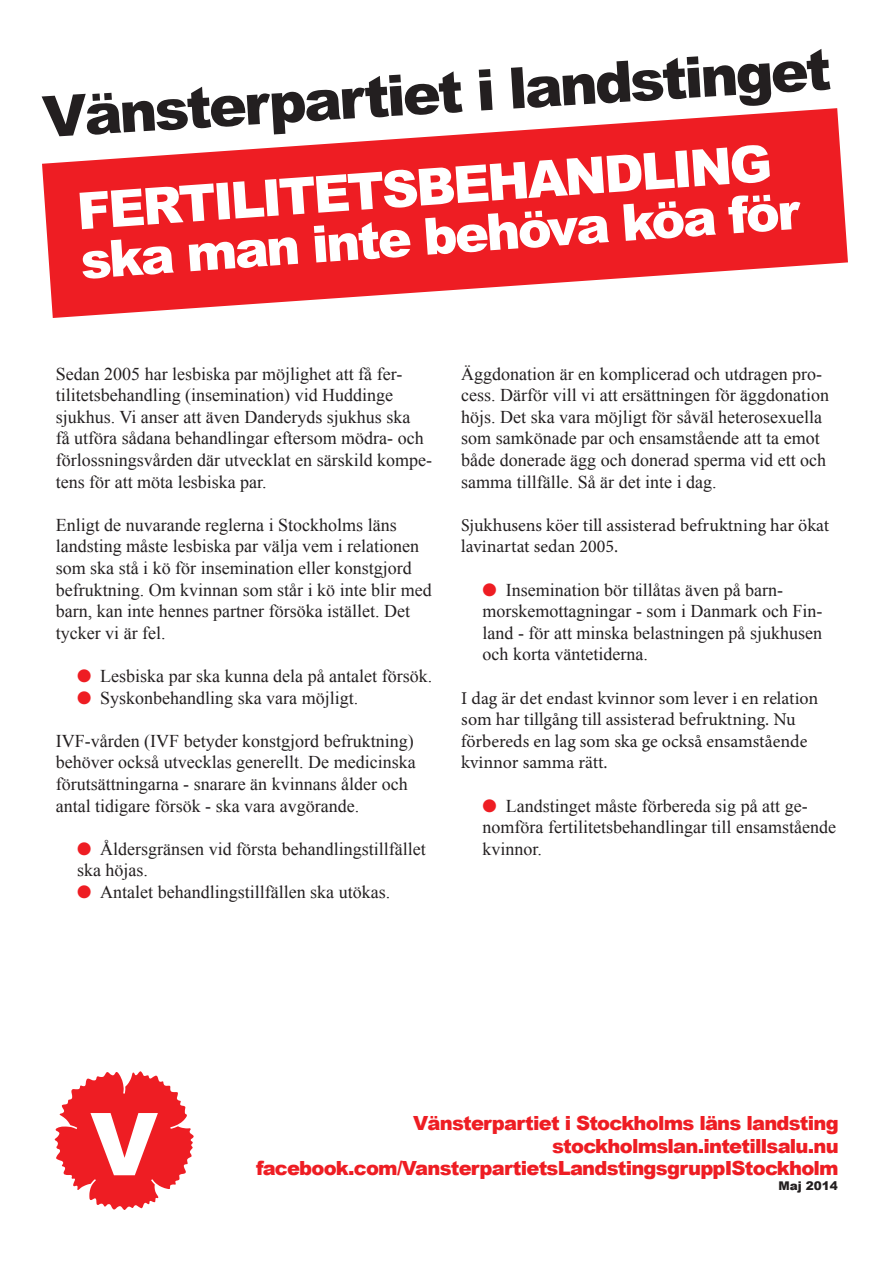
<style>
.page{position:relative;width:893px;height:1263px;background:#fff}
.page>*{position:absolute;margin:0;border:0;box-sizing:border-box;transform-origin:0 0}
.t1{font:900 57px "Arial";color:#231f20}
.t2{font:900 51px "Arial";color:#fff}
.t3{font:900 19.5px/22.5px "Arial";letter-spacing:-.04em;color:#ee1d23;text-align:right}
.t4{font:18px/21.6px "Times New Roman";color:#231f20}
.t5{font:18px/21.6px "Minion Pro";color:#231f20}
.t6{font:900 12px "Arial";color:#231f20}
.s1{color:#ee1d23}
</style>
<div class="page">
<svg style="left:42px;top:108px;width:806px;height:210px;fill:#ee1d23"></svg>
<svg style="left:55px;top:1071px;width:139px;height:139px"></svg>
<p class="t1" style="left:41px;top:72px;width:791px;rotate:-3deg">Vänsterpartiet i landstinget</p>
<p class="t2" style="left:74px;top:174px;width:698px;rotate:-4deg">FERTILITETSBEHANDLING</p>
<p class="t2" style="left:78px;top:224px;width:722px;rotate:-4deg">ska man inte behöva köa för</p>
<p class="t4" style="left:56px;top:362px;width:378px">Sedan 2005 har lesbiska par möjlighet att få fer&shy;tilitetsbehandling (insemination) vid Huddinge sjukhus. Vi anser att även Danderyds sjukhus ska<br>få utföra sådana behandlingar eftersom mödra- och förlossningsvården där utvecklat en särskild kompe&shy;tens för att möta lesbiska par.</p>
<p class="t4" style="left:56px;top:514px;width:377px">Enligt de nuvarande reglerna i Stockholms läns landsting måste lesbiska par välja vem i relationen som ska stå i kö för insemination eller konstgjord befruktning. Om kvinnan som står i kö inte blir med barn, kan inte hennes partner försöka istället. Det tycker vi är fel.</p>
<p class="t4" style="left:77px;top:665px;width:357px"><span class="s1">●</span> Lesbiska par ska kunna dela på antalet försök.</p>
<p class="t4" style="left:77px;top:686px;width:283px"><span class="s1">●</span> Syskonbehandling ska vara möjligt.</p>
<p class="t4" style="left:56px;top:730px;width:361px">IVF-vården (IVF betyder konstgjord befruktning) behöver också utvecklas generellt. De medicinska förutsättningarna - snarare än kvinnans ålder och antal tidigare försök - ska vara avgörande.</p>
<p class="t4" style="left:77px;top:838px;width:350px"><span class="s1">●</span> Åldersgränsen vid första behandlingstillfället ska höjas.</p>
<p class="t4" style="left:77px;top:881px;width:315px"><span class="s1">●</span> Antalet behandlingstillfällen ska utökas.</p>
<p class="t4" style="left:461px;top:362px;width:369px">Äggdonation är en komplicerad och utdragen pro&shy;cess. Därför vill vi att ersättningen för äggdonation höjs. Det ska vara möjligt för såväl heterosexuella som samkönade par och ensamstående att ta emot både donerade ägg och donerad sperma vid ett och samma tillfälle. Så är det inte i dag.</p>
<p class="t5" style="left:461px;top:514px;width:369px">Sjukhusens köer till assisterad befruktning har ökat lavinartat sedan 2005.</p>
<p class="t4" style="left:483px;top:578px;width:341px"><span class="s1">●</span> Insemination bör tillåtas även på barn&shy;morskemottagningar - som i Danmark och Fin&shy;land - för att minska belastningen på sjukhusen och korta väntetiderna.</p>
<p class="t5" style="left:461px;top:687px;width:359px">I dag är det endast kvinnor som lever i en relation som har tillgång till assisterad befruktning. Nu förbereds en lag som ska ge också ensamstående kvinnor samma rätt.</p>
<p class="t4" style="left:483px;top:794px;width:355px"><span class="s1">●</span> Landstinget måste förbereda sig på att ge&shy;nomföra fertilitetsbehandlingar till ensamstående kvinnor.</p>
<p class="t3" style="left:256px;top:1111px;width:584px">Vänsterpartiet i Stockholms läns landsting stockholmslan.intetillsalu.nu facebook.com/VansterpartietsLandstingsgruppIStockholm</p>
<p class="t6" style="left:778px;top:1177px;width:61px">Maj 2014</p>
</div>
